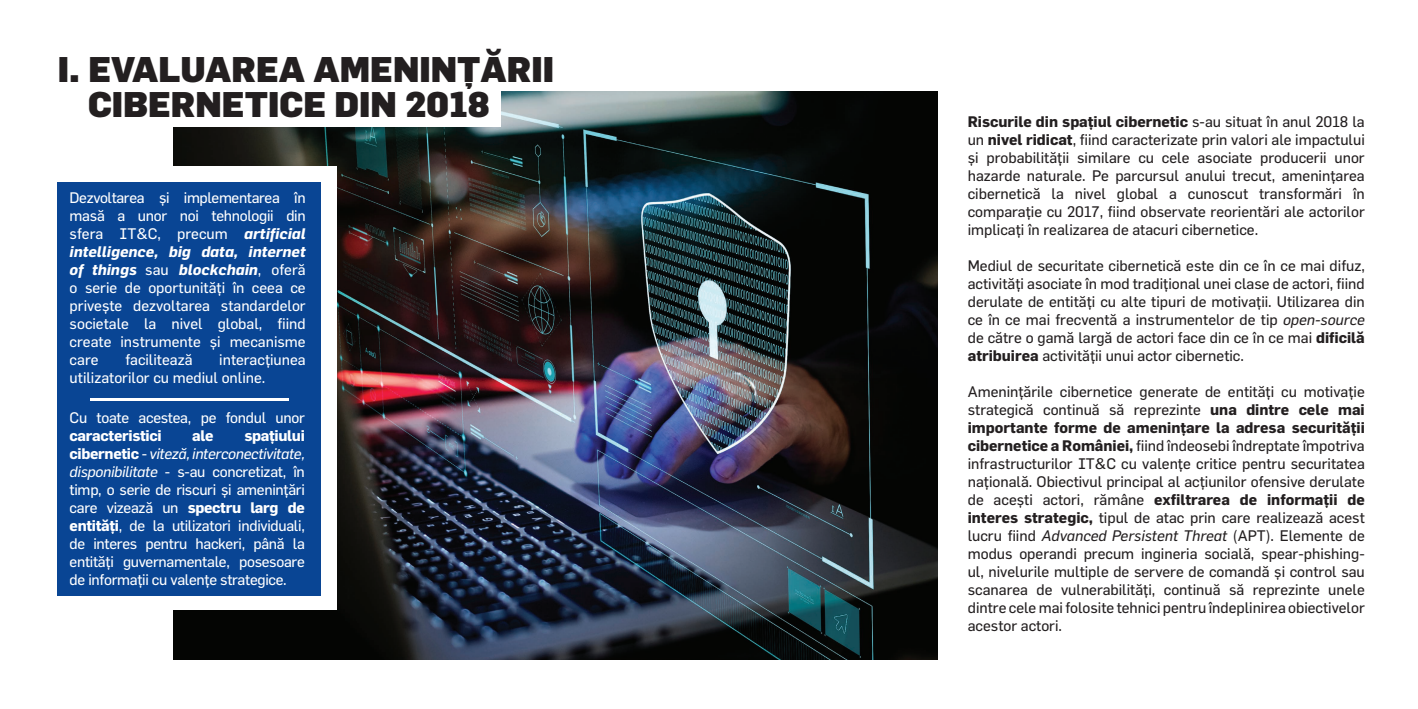
<style>
.page{position:relative;width:1418px;height:709px;background:#fff}
.page>*{position:absolute;margin:0;border:0;box-sizing:border-box;transform-origin:0 0}
.t1{font:900 35px "Flama";color:#231f20}
.t2{font:15px/18px "Flama Basic";color:#231f20;text-align:justify}
.t3{font:15px/18px "Flama Basic";color:#fff;text-align:justify}
.t4{font:15px/18px "Flama Basic";letter-spacing:-.02em;color:#fff}
.t5{font:700 15px "Flama";color:#fff}
.s1{font-family:"Flama";font-weight:700;font-style:italic}
.s2{font-family:"Flama";font-weight:700}
.s3{font-style:italic}
</style>
<div class="page">
<img style="left:174px;top:91px;width:763px;height:568px">
<div style="left:44px;top:167px;width:293px;height:443px;background:#fff"></div>
<div style="left:58px;top:182px;width:263px;height:414px;background:#094594"></div>
<div style="left:162px;top:71px;width:338px;height:55px;background:#fff"></div>
<hr style="left:90px;top:398px;width:199px;height:2px;background:#fff">
<p class="t1" style="left:58px;top:47px;width:498px">I. EVALUAREA AMENINȚĂRII</p>
<p class="t1" style="left:88px;top:82px;width:403px">CIBERNETICE DIN 2018</p>
<p class="t3" style="left:70px;top:189px;width:237px">Dezvoltarea și implementarea în masă a unor noi tehnologii din sfera IT&amp;C, precum <span class="s1">artificial intelligence, big data, internet of things</span> sau <span class="s1">blockchain</span>, oferă o serie de oportunități în ceea ce privește dezvoltarea standardelor societale la nivel global, fiind create instrumente și mecanisme care</p>
<p class="t3" style="left:125px;top:351px;width:69px">facilitează</p>
<p class="t3" style="left:70px;top:351px;width:237px;text-indent:150px">interacțiunea utilizatorilor cu mediul online.</p>
<p class="t4" style="left:70px;top:408px;width:237px">Cu toate acestea, pe fondul unor <span class="s2">caracteristici</span></p>
<p class="t3" style="left:70px;top:426px;width:237px;text-indent:175px"><span class="s2">spațiului cibernetic</span> - <span class="s3">viteză, interconectivitate, disponibilitate</span> - s-au concretizat, în timp, o serie de riscuri și amenințări care vizează un <span class="s2">spectru larg de entități</span>, de la utilizatori individuali, de interes pentru hackeri, până la entități guvernamentale, posesoare de informații cu valențe strategice.</p>
<p class="t5" style="left:192px;top:426px;width:23px">ale</p>
<p class="t2" style="left:967px;top:113px;width:398px"><span class="s2">Riscurile din spațiul cibernetic</span> s-au situat în anul 2018 la un <span class="s2">nivel ridicat</span>, fiind caracterizate prin valori ale impactului și probabilității similare cu cele asociate producerii unor hazarde naturale. Pe parcursul anului trecut, amenințarea cibernetică la nivel global a cunoscut transformări în comparație cu 2017, fiind observate reorientări ale actorilor implicați în realizarea de atacuri cibernetice.</p>
<p class="t2" style="left:967px;top:257px;width:398px">Mediul de securitate cibernetică este din ce în ce mai difuz, activități asociate în mod tradițional unei clase de actori, fiind derulate de entități cu alte tipuri de motivații. Utilizarea din ce în ce mai frecventă a instrumentelor de tip <span class="s3">open-source </span>de către o gamă largă de actori face din ce în ce mai <span class="s2">dificilă atribuirea</span> activității unui actor cibernetic.</p>
<p class="t2" style="left:967px;top:383px;width:398px">Amenințările cibernetice generate de entități cu motivație strategică continuă să reprezinte <span class="s2">una dintre cele mai importante forme de amenințare la adresa securității cibernetice a României,</span> fiind îndeosebi îndreptate împotriva infrastructurilor IT&amp;C cu valențe critice pentru securitatea națională. Obiectivul principal al acțiunilor ofensive derulate de acești actori, rămâne <span class="s2">exfiltrarea de informații de interes strategic,</span> tipul de atac prin care realizează acest lucru fiind <span class="s3">Advanced Persistent Threat</span> (APT). Elemente de modus operandi precum ingineria socială, spear-phishing&shy;ul, nivelurile multiple de servere de comandă și control sau scanarea de vulnerabilități, continuă să reprezinte unele dintre cele mai folosite tehnici pentru îndeplinirea obiectivelor acestor actori.</p>
</div>
